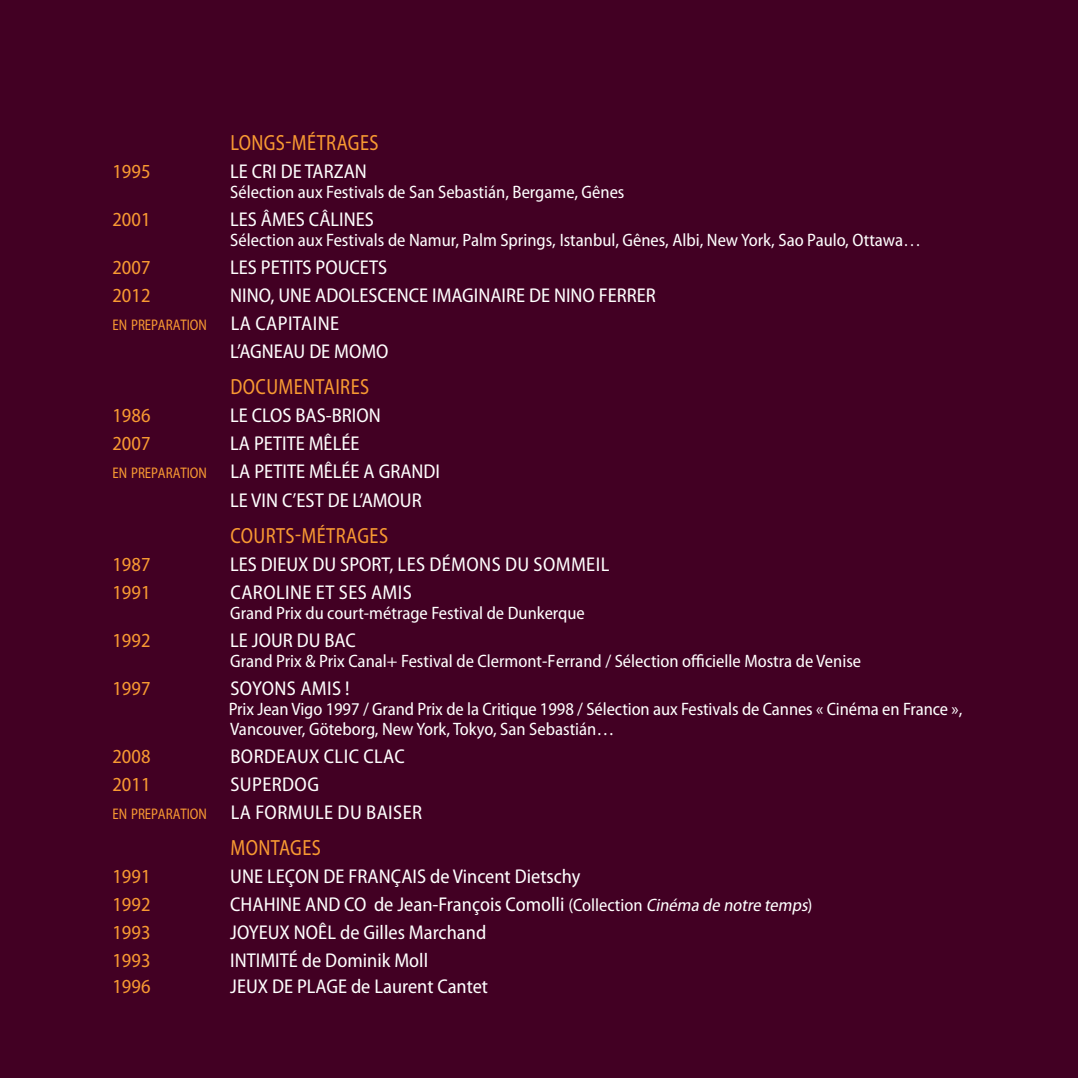
<style>
.page{position:relative;width:1078px;height:1078px;background:#fff}
.page>*{position:absolute;margin:0;border:0;box-sizing:border-box;transform-origin:0 0}
.t1{font:semi-condensed 22px "Myriad Pro";letter-spacing:.02em;color:#f89a32;scale:.91 1}
.t2{font:semi-condensed 20px "Myriad Pro";color:#fff}
.t3{font:semi-condensed 20px "Myriad Pro";color:#f89a32}
.t4{font:semi-condensed 20px "Myriad Pro";letter-spacing:.02em;color:#fff}
.t5{font:semi-condensed 18px/20px "Myriad Pro";color:#fff}
.t6{font:semi-condensed 15.4px "Myriad Pro";color:#f89a32;scale:.91 1}
.s1{font-stretch:condensed}
.s2{color:#fff}
.s3{font-size:20px;color:#fff}
.s4{font-size:18px}
.s5{font-style:italic;font-size:18px}
</style>
<div class="page">
<div style="left:0;top:0;width:1077px;height:1077px;background:#420023"></div>
<p class="t1" style="left:230px;top:129px;width:164px">Longs-métrages</p>
<p class="t3" style="left:112px;top:159px;width:39px">1995</p>
<p class="t2" style="left:230px;top:159px;width:72px">LE CRI DETAR</p>
<p class="t2" style="left:334px;top:159px;width:22px">ZAN</p>
<p class="t5" style="left:230px;top:182px;width:395px">Sélection aux Festivals de San Sebastián, Bergame, Gênes</p>
<p class="t3" style="left:112px;top:207px;width:39px">2001</p>
<p class="t2" style="left:230px;top:207px;width:51px">LES ÂMES</p>
<p class="t2" style="left:309px;top:207px;width:46px">CÂLINES</p>
<p class="t5" style="left:230px;top:230px;width:692px">Sélection aux Festivals de Namur, Palm Springs, Istanbul, Gênes, Albi, NewYork, Sao Paulo, Ottawa<span class="s1">…</span></p>
<p class="t3" style="left:112px;top:255px;width:39px">2007</p>
<p class="t2" style="left:230px;top:255px;width:139px">LES PETITS POUCETS</p>
<p class="t3" style="left:112px;top:283px;width:61px">2012 <span class="s2">N</span></p>
<p class="t2" style="left:242px;top:283px;width:58px">INO,UNEA</p>
<p class="t2" style="left:326px;top:283px;width:123px">DOLESCENCE IMAG</p>
<p class="t2" style="left:474px;top:283px;width:144px">INAIRE DENINO FERRER</p>
<p class="t6" style="left:112px;top:316px;width:250px">en preparation <span class="s3">La Capitai ne</span></p>
<p class="t2" style="left:230px;top:339px;width:21px">L’AGNEA</p>
<p class="t2" style="left:293px;top:339px;width:40px">UDEMOMO</p>
<p class="t1" style="left:230px;top:373px;width:154px">Documentaires</p>
<p class="t3" style="left:112px;top:403px;width:39px">1986</p>
<p class="t2" style="left:230px;top:403px;width:139px">LE CLOS BAS-BRION</p>
<p class="t3" style="left:112px;top:431px;width:39px">2007</p>
<p class="t2" style="left:230px;top:431px;width:67px">LA PETITEM</p>
<p class="t2" style="left:323px;top:431px;width:27px">ÊLÉE</p>
<p class="t6" style="left:112px;top:464px;width:203px">en preparation <span class="s3">LA PETITEM</span></p>
<p class="t2" style="left:324px;top:459px;width:28px">ÊLÉEAGRAN</p>
<p class="t2" style="left:423px;top:459px;width:18px">DI</p>
<p class="t2" style="left:230px;top:487px;width:145px">LE VIN C’EST DE L’AMO</p>
<p class="t2" style="left:400px;top:487px;width:21px">UR</p>
<p class="t1" style="left:230px;top:521px;width:175px">Courts-métrages</p>
<p class="t3" style="left:112px;top:551px;width:39px">1987</p>
<p class="t2" style="left:230px;top:551px;width:279px">LES DIEUX DU SPORT, les démons du</p>
<p class="t2" style="left:533px;top:551px;width:68px">sommeil</p>
<p class="t3" style="left:112px;top:579px;width:39px">1991</p>
<p class="t4" style="left:230px;top:579px;width:183px">Caroli ne et ses amis</p>
<p class="t5" style="left:230px;top:602px;width:356px">Grand Prix du court-métrage Festival de Dunkerque</p>
<p class="t3" style="left:112px;top:627px;width:39px">1992</p>
<p class="t2" style="left:230px;top:627px;width:127px">LE JOUR DU BAC</p>
<p class="t5" style="left:230px;top:650px;width:632px">Grand Prix &amp; Prix Canal+ Festival de Clermont-Ferrand / Sélection officielle Mostra de Venise</p>
<p class="t3" style="left:112px;top:675px;width:39px">1997</p>
<p class="t4" style="left:230px;top:675px;width:121px">Soyons amis !</p>
<p class="t5" style="left:229px;top:698px;width:735px">Prix Jean Vigo 1997 / Grand Prix de la Critique 1998 / Sélection aux Festivals de Cannes « Cinéma en France »,<br>Vancouver, Göteborg, NewYork, Tokyo, San Sebastián…</p>
<p class="t3" style="left:112px;top:743px;width:39px">2008</p>
<p class="t2" style="left:230px;top:743px;width:76px">Bordeauxclic</p>
<p class="t2" style="left:363px;top:743px;width:41px">Clac</p>
<p class="t3" style="left:112px;top:771px;width:39px">2011</p>
<p class="t2" style="left:230px;top:771px;width:90px">Superdog</p>
<p class="t6" style="left:112px;top:804px;width:253px">en preparation <span class="s3">La formule dub</span></p>
<p class="t2" style="left:376px;top:799px;width:47px">aiser</p>
<p class="t1" style="left:230px;top:833px;width:101px">montages</p>
<p class="t3" style="left:112px;top:863px;width:39px">1991</p>
<p class="t2" style="left:230px;top:863px;width:139px">UNE LEçON DE FRANÇA</p>
<p class="t2" style="left:412px;top:863px;width:169px">IS de Vincent Dietschy</p>
<p class="t3" style="left:112px;top:891px;width:39px">1992</p>
<p class="t2" style="left:230px;top:891px;width:60px">CHAHINEAN</p>
<p class="t2" style="left:328px;top:891px;width:485px">D CO de Jean-François Comolli <span class="s4">(Collection</span> <span class="s5">Cinémadenotretemps</span><span class="s4">)</span></p>
<p class="t3" style="left:112px;top:919px;width:39px">1993</p>
<p class="t2" style="left:230px;top:919px;width:257px">JOYEUX NOêL de Gilles Marchand</p>
<p class="t3" style="left:112px;top:947px;width:39px">1993</p>
<p class="t2" style="left:230px;top:947px;width:199px">INTIMITÉ de Dominik Moll</p>
<p class="t3" style="left:112px;top:973px;width:39px">1996</p>
<p class="t2" style="left:230px;top:973px;width:94px">JEUX DE PLAGE</p>
<p class="t2" style="left:351px;top:973px;width:138px">de Laurent Cantet</p>
</div>
